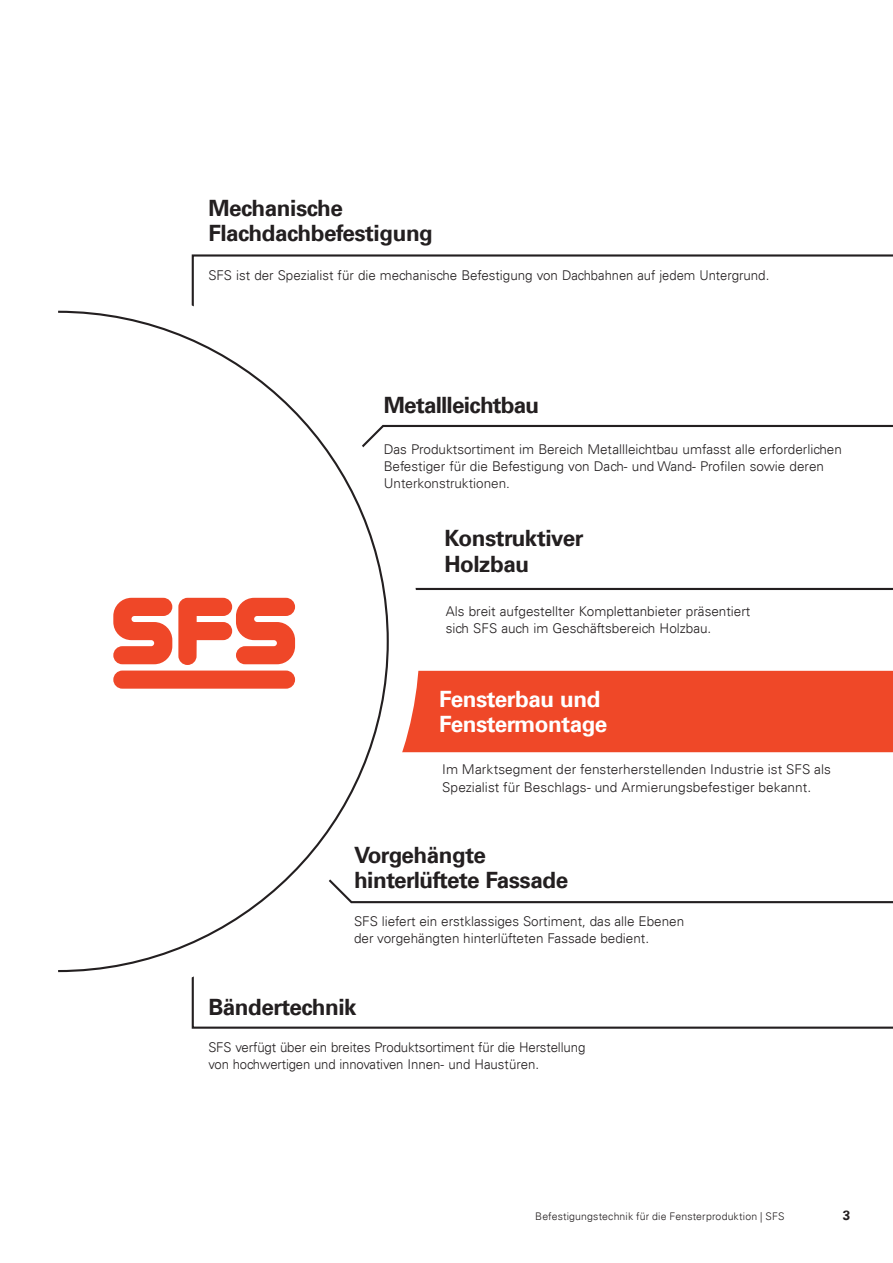
<style>
.page{position:relative;width:893px;height:1263px;background:#fff}
.page>*{position:absolute;margin:0;border:0;box-sizing:border-box;transform-origin:0 0}
.Subline{font:700 22.5px/25.5px "Univers";letter-spacing:-.02em;color:#231f20}
.Subline-2{font:700 22.5px/25.5px "Univers";letter-spacing:-.02em;color:#fff}
.Copy{font:300 13.5px/17px "Univers";color:#231f20}
.t1{font:700 13.5px "Univers";color:#231f20}
.t2{font:300 10.5px "Univers";letter-spacing:.015em;color:#231f20}
.s1{font-family:"Univers LT Std"}
</style>
<div class="page">
<div style="left:420px;top:671px;width:473px;height:81px;background:#ef4828"></div>
<svg style="left:420px;top:424px;width:473px;height:3px"></svg>
<svg style="left:420px;top:901px;width:473px;height:3px"></svg>
<svg style="left:420px;top:587px;width:473px;height:3px"></svg>
<svg style="left:191px;top:254px;width:702px;height:26px"></svg>
<svg style="left:191px;top:1003px;width:702px;height:26px"></svg>
<svg style="left:191px;top:280px;width:229px;height:723px"></svg>
<svg style="left:58px;top:310px;width:332px;height:663px"></svg>
<svg style="left:113px;top:598px;width:59px;height:66px"></svg>
<svg style="left:178px;top:598px;width:117px;height:67px"></svg>
<div style="left:113px;top:670px;width:182px;height:19px;background:#ef4728;border-radius:9px"></div>
<p class="Subline" style="left:208px;top:195px;width:226px">Mechanische<br>Flachdachbefestigung</p>
<p class="Copy" style="left:208px;top:267px;width:562px">SFS ist der Spezialist für die mechanische Befestigung von Dachbahnen auf jedem Untergrund.</p>
<p class="Subline" style="left:384px;top:392px;width:157px">Metallleichtbau</p>
<p class="Copy" style="left:384px;top:441px;width:460px">Das Produktsortiment im Bereich Metallleichtbau umfasst alle erforderlichen<br>Befestiger für die Befestigung von Dach- und Wand- Profilen sowie deren<br><span class="s1">Unterkonstruktionen.</span></p>
<p class="Subline" style="left:444px;top:526px;width:141px">Konstruktiver<br>Holzbau</p>
<p class="Copy" style="left:446px;top:603px;width:306px">Als breit aufgestellter Komplettanbieter präsentiert sich SFS auch im Geschäftsbereich Holzbau.</p>
<p class="Subline-2" style="left:439px;top:686px;width:170px">Fensterbau und<br>Fenstermontage</p>
<p class="Copy" style="left:442px;top:761px;width:390px;line-height:18px">Im Marktsegment der fensterherstellenden Industrie ist SFS als<br>Spezialist für Beschlags- und Armierungsbefestiger bekannt.</p>
<p class="Subline" style="left:354px;top:842px;width:216px">Vorgehängte hinterlüftete Fassade</p>
<p class="Copy" style="left:354px;top:912px;width:332px">SFS liefert ein erstklassiges Sortiment, das alle Ebenen der vorgehängten hinterlüfteten Fassade bedient.</p>
<p class="Subline" style="left:208px;top:994px;width:150px">Bändertechnik</p>
<p class="Copy" style="left:208px;top:1039px;width:378px">SFS verfügt über ein breites Produktsortiment für die Herstellung von hochwertigen und innovativen Innen- und Haustüren.</p>
<p class="t2" style="left:535px;top:1210px;width:251px">Befestigungstechnik für die Fensterproduktion | SFS</p>
<p class="t1" style="left:843px;top:1208px;width:9px">3</p>
</div>
